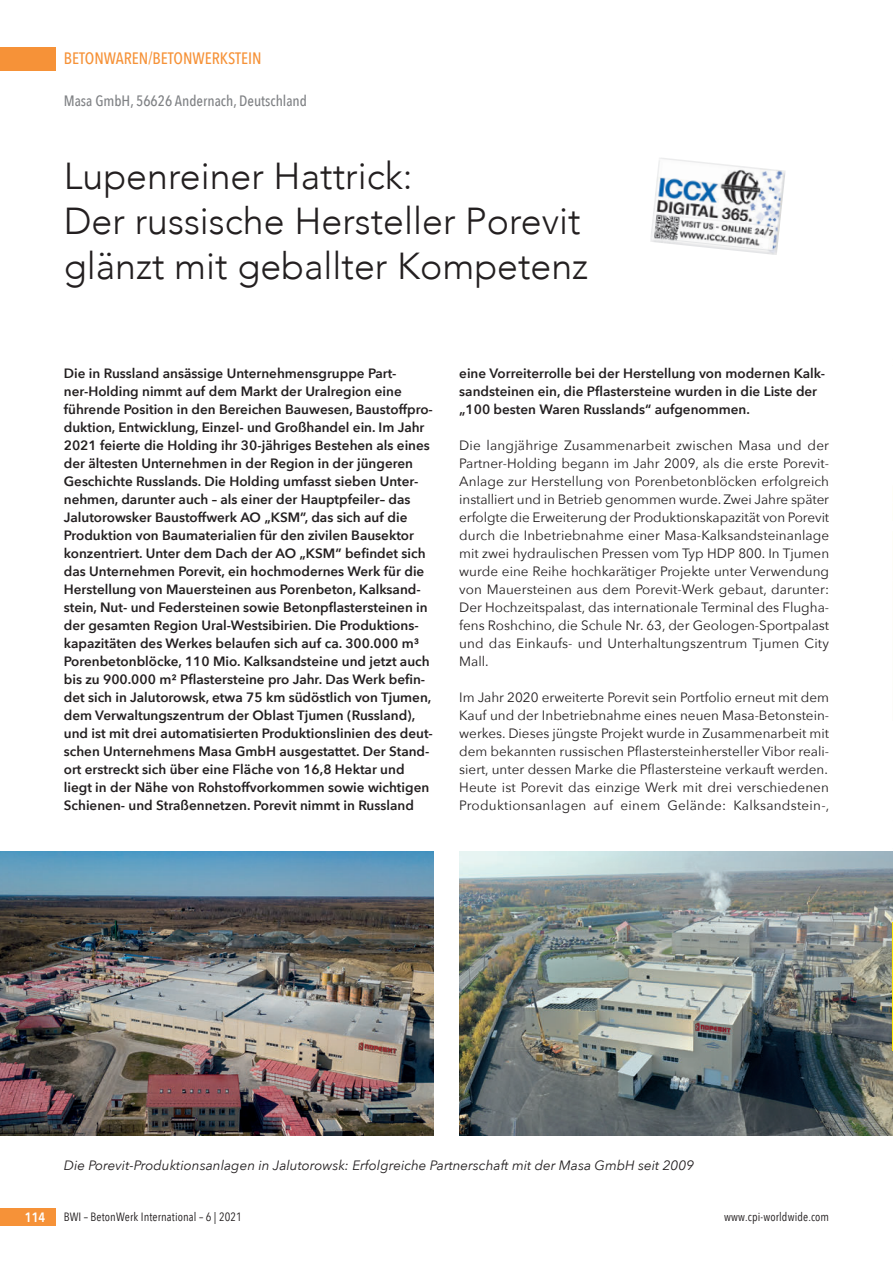
<style>
.page{position:relative;width:893px;height:1263px;background:#fff}
.page>*{position:absolute;margin:0;border:0;box-sizing:border-box;transform-origin:0 0}
.t1{font:300 37.5px/45px "Avenir";color:#231f20}
.t2{font:500 16.5px "Avenir Next Condensed";color:#f69238}
.t3{font:500 15px "Avenir Next Condensed";color:#808285}
.t4{font:600 13.5px/18px "Avenir Next";color:#231f20}
.t5{font:13.5px/18px "Avenir Next";letter-spacing:.01em;color:#231f20;text-align:justify}
.t6{font:italic 13.5px "Avenir Next";color:#231f20}
.t7{font:600 13.5px "Avenir Next Condensed";color:#fff}
.t8{font:12px "Avenir Next Condensed";letter-spacing:.01em;color:#231f20}
</style>
<div class="page">
<div style="left:0;top:47px;width:55px;height:23px;background:#f69238"></div>
<div style="left:0;top:1208px;width:55px;height:18px;background:#f69238"></div>
<img style="left:650px;top:158px;width:136px;height:97px">
<img style="left:0;top:852px;width:434px;height:283px">
<img style="left:459px;top:852px;width:433px;height:283px">
<hr style="left:892px;top:0;width:1px;height:1263px;background:#ffe601">
<svg style="left:892px;top:485px;width:1px;height:17px"></svg>
<img style="left:892px;top:502px;width:1px;height:227px">
<p class="t2" style="left:64px;top:49px;width:199px">BETONWAREN/BETONWERKSTEIN</p>
<p class="t3" style="left:64px;top:92px;width:245px">Masa GmbH, 56626 Andernach, Deutschland</p>
<h1 class="t1" style="left:64px;top:153px;width:526px">Lupenreiner Hattrick:<br>Der russische Hersteller Porevit glänzt mit geballter Kompetenz</h1>
<p class="t4" style="left:64px;top:364px;width:371px">Die in Russland ansässige Unternehmensgruppe Part&shy;ner-Holding nimmt auf dem Markt der Uralregion eine führende Position in den Bereichen Bauwesen, Baustoffpro&shy;duktion, Entwicklung, Einzel- und Großhandel ein. Im Jahr 2021 feierte die Holding ihr 30-jähriges Bestehen als eines der ältesten Unternehmen in der Region in der jüngeren Geschichte Russlands. Die Holding umfasst sieben Unter&shy;nehmen, darunter auch – als einer der Hauptpfeiler– das Jalutorowsker Baustoffwerk AO „KSM”, das sich auf die Produktion von Baumaterialien für den zivilen Bausektor konzentriert. Unter dem Dach der AO „KSM” befindet sich das Unternehmen Porevit, ein hochmodernes Werk für die Herstellung von Mauersteinen aus Porenbeton, Kalksand&shy;stein, Nut- und Federsteinen sowie Betonpflastersteinen in der gesamten Region Ural-Westsibirien. Die Produktions&shy;kapazitäten des Werkes belaufen sich auf ca. 300.000 m³<br>Porenbetonblöcke, 110 Mio. Kalksandsteine und jetzt auch bis zu 900.000 m² Pflastersteine pro Jahr. Das Werk befin&shy;det sich in Jalutorowsk, etwa 75 km südöstlich von Tjumen, dem Verwaltungszentrum der Oblast Tjumen (Russland), und ist mit drei automatisierten Produktionslinien des deut&shy;schen Unternehmens Masa GmbH ausgestattet. Der Stand&shy;ort erstreckt sich über eine Fläche von 16,8 Hektar und liegt in der Nähe von Rohstoffvorkommen sowie wichtigen Schienen- und Straßennetzen. Porevit nimmt in Russland</p>
<p class="t4" style="left:459px;top:364px;width:368px">eine Vorreiterrolle bei der Herstellung von modernen Kalk&shy;sandsteinen ein, die Pflastersteine wurden in die Liste der „100 besten Waren Russlands“ aufgenommen.</p>
<p class="t5" style="left:459px;top:436px;width:372px">Die langjährige Zusammenarbeit zwischen Masa und der Partner-Holding begann im Jahr 2009, als die erste Porevit-Anlage zur Herstellung von Porenbetonblöcken erfolgreich installiert und in Betrieb genommen wurde. Zwei Jahre später erfolgte die Erweiterung der Produktionskapazität von Porevit durch die Inbetriebnahme einer Masa-Kalksandsteinanlage mit zwei hydraulischen Pressen vom Typ HDP 800. In Tjumen wurde eine Reihe hochkarätiger Projekte unter Verwendung von Mauersteinen aus dem Porevit-Werk gebaut, darunter:<br>Der Hochzeitspalast, das internationale Terminal des Flugha&shy;fens Roshchino, die Schule Nr. 63, der Geologen-Sportpalast und das Einkaufs- und Unterhaltungszentrum Tjumen City Mall.</p>
<p class="t5" style="left:459px;top:688px;width:372px">Im Jahr 2020 erweiterte Porevit sein Portfolio erneut mit dem Kauf und der Inbetriebnahme eines neuen Masa-Betonstein&shy;werkes. Dieses jüngste Projekt wurde in Zusammenarbeit mit dem bekannten russischen Pflastersteinhersteller Vibor reali&shy;siert, unter dessen Marke die Pflastersteine verkauft werden.<br>Heute ist Porevit das einzige Werk mit drei verschiedenen Produktionsanlagen auf einem Gelände: Kalksandstein-,</p>
<p class="t6" style="left:64px;top:1154px;width:632px">Die Porevit-Produktionsanlagen in Jalutorowsk: Erfolgreiche Partnerschaft mit der Masa GmbH seit 2009</p>
<p class="t7" style="left:25px;top:1206px;width:22px">114</p>
<p class="t8" style="left:64px;top:1207px;width:180px">BWI – BetonWerk International – 6 | 2021</p>
<p class="t8" style="left:724px;top:1207px;width:107px">www.cpi-worldwide.com</p>
</div>
